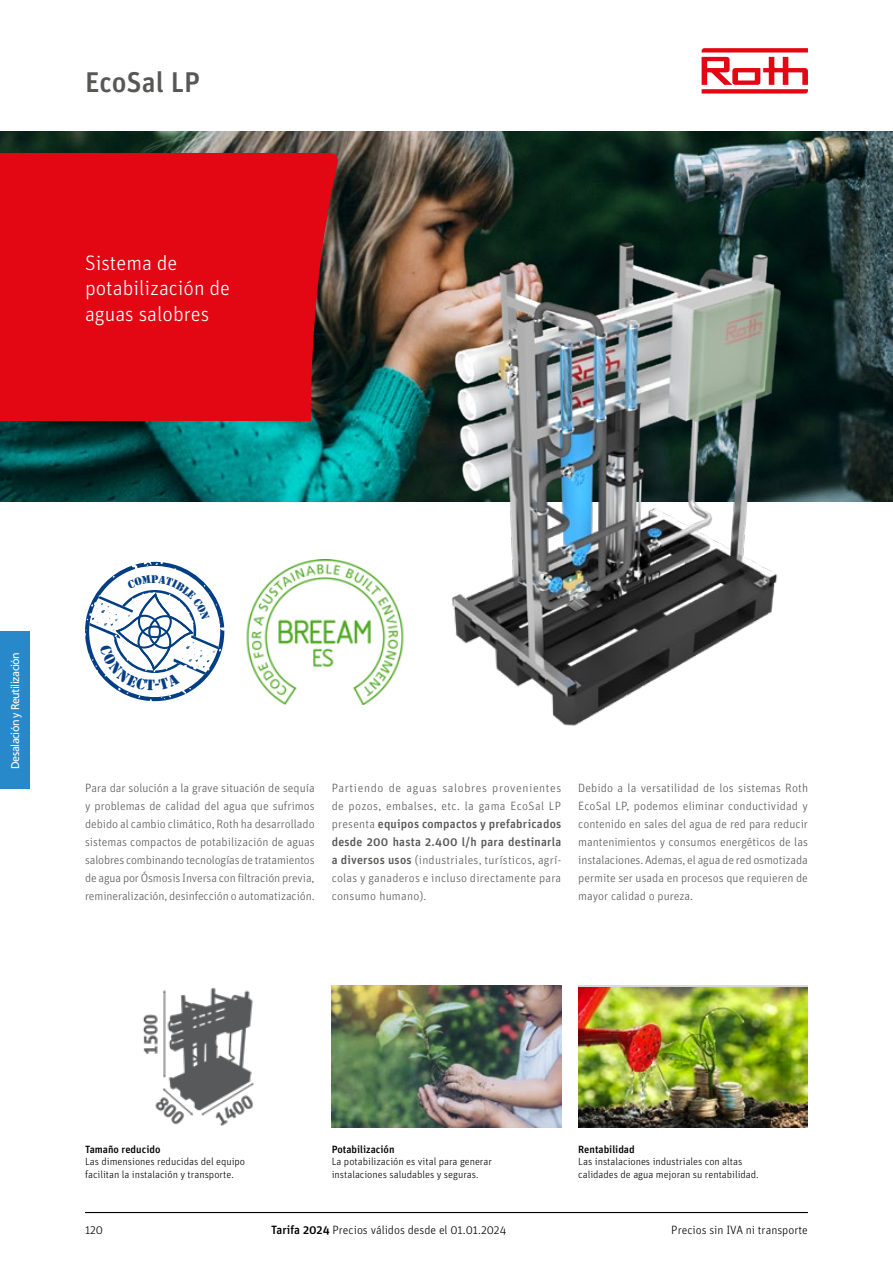
<style>
.page{position:relative;width:893px;height:1263px;background:#fff}
.page>*{position:absolute;margin:0;border:0;box-sizing:border-box;transform-origin:0 0}
.t1{font:500 28.5px "Unit OT";color:#575756}
.t2{font:300 21px/25.2px "Unit OT";color:#fff}
.t3{font:300 12px/18px "Unit OT";color:#575756;text-align:justify}
.t4{font:300 12px "Unit OT";color:#000}
.t5{font:11.4px "Stencil";color:rgb(2 62 132/.98)}
.t6{font:11.25px "Frutiger LT Std";letter-spacing:-.05em;color:#fff;scale:.96 1}
.t7{font:300 10.5px/12.6px "Unit OT";color:#000}
.t8{font:500 10.5px "Unit OT";color:#000}
.s1{font-weight:500}
</style>
<div class="page">
<img style="left:0;top:132px;width:893px;height:370px">
<div style="left:0;top:153px;width:338px;height:268px;background:#e30613"></div>
<img style="left:413px;top:222px;width:404px;height:504px">
<img style="left:143px;top:987px;width:111px;height:139px">
<img style="left:332px;top:985px;width:229px;height:142px">
<img style="left:578px;top:987px;width:230px;height:140px">
<img style="left:246px;top:559px;width:158px;height:146px">
<svg style="left:702px;top:48px;width:106px;height:46px"></svg>
<hr style="left:85px;top:1212px;width:723px;height:1px;background:#000">
<div style="left:0;top:631px;width:30px;height:158px;background:#2789ca"></div>
<svg style="left:85px;top:562px;width:139px;height:139px"></svg>
<h1 class="t1" style="left:85px;top:64px;width:117px">EcoSal LP</h1>
<h2 class="t2" style="left:85px;top:250px;width:147px">Sistema de potabilización de aguas salobres</h2>
<p class="t6" style="left:9px;top:769px;width:123px;rotate:-90deg">Desalación y Reutilización</p>
<p class="t5" style="left:151px;top:573px;width:9px">p</p>
<p class="t3" style="left:85px;top:779px;width:231px">Para dar solución a la grave situación de sequía y problemas de calidad del agua que sufrimos debido al cambio climático, Roth ha desarrollado sistemas compactos de potabilización de aguas salobres combinando tecnologías de tratamientos de agua por Ósmosis Inversa con filtración previa, remineralización, desinfección o automatización.</p>
<p class="t3" style="left:332px;top:779px;width:231px">Partiendo de aguas salobres provenientes de pozos, embalses, etc. la gama EcoSal LP presenta <span class="s1">equipos compactos y prefabricados desde 200 hasta 2.400 l/h para destinarla a diversos usos</span> (industriales, turísticos, agrí&shy;colas y ganaderos e incluso directamente para consumo humano).</p>
<p class="t3" style="left:578px;top:779px;width:231px">Debido a la versatilidad de los sistemas Roth EcoSal LP, podemos eliminar conductividad y contenido en sales del agua de red para reducir mantenimientos y consumos energéticos de las instalaciones. Ademas, el agua de red osmotizada permite ser usada en procesos que requieren de mayor calidad o pureza.</p>
<p class="t8" style="left:85px;top:1142px;width:77px">Tamaño reducido</p>
<p class="t7" style="left:85px;top:1155px;width:162px">Las dimensiones reducidas del equipo facilitan la instalación y transporte.</p>
<p class="t8" style="left:332px;top:1142px;width:64px">Potabilización</p>
<p class="t7" style="left:332px;top:1155px;width:162px">La potabilización es vital para generar instalaciones saludables y seguras.</p>
<p class="t8" style="left:578px;top:1142px;width:58px">Rentabilidad</p>
<p class="t7" style="left:578px;top:1155px;width:182px">Las instalaciones industriales con altas calidades de agua mejoran su rentabilidad.</p>
<p class="t4" style="left:85px;top:1223px;width:20px">120</p>
<p class="t4" style="left:271px;top:1223px;width:237px"><span class="s1">Tarifa 2024</span> Precios válidos desde el 01.01.2024</p>
<p class="t4" style="left:671px;top:1223px;width:138px">Precios sin IVA ni transporte</p>
</div>
